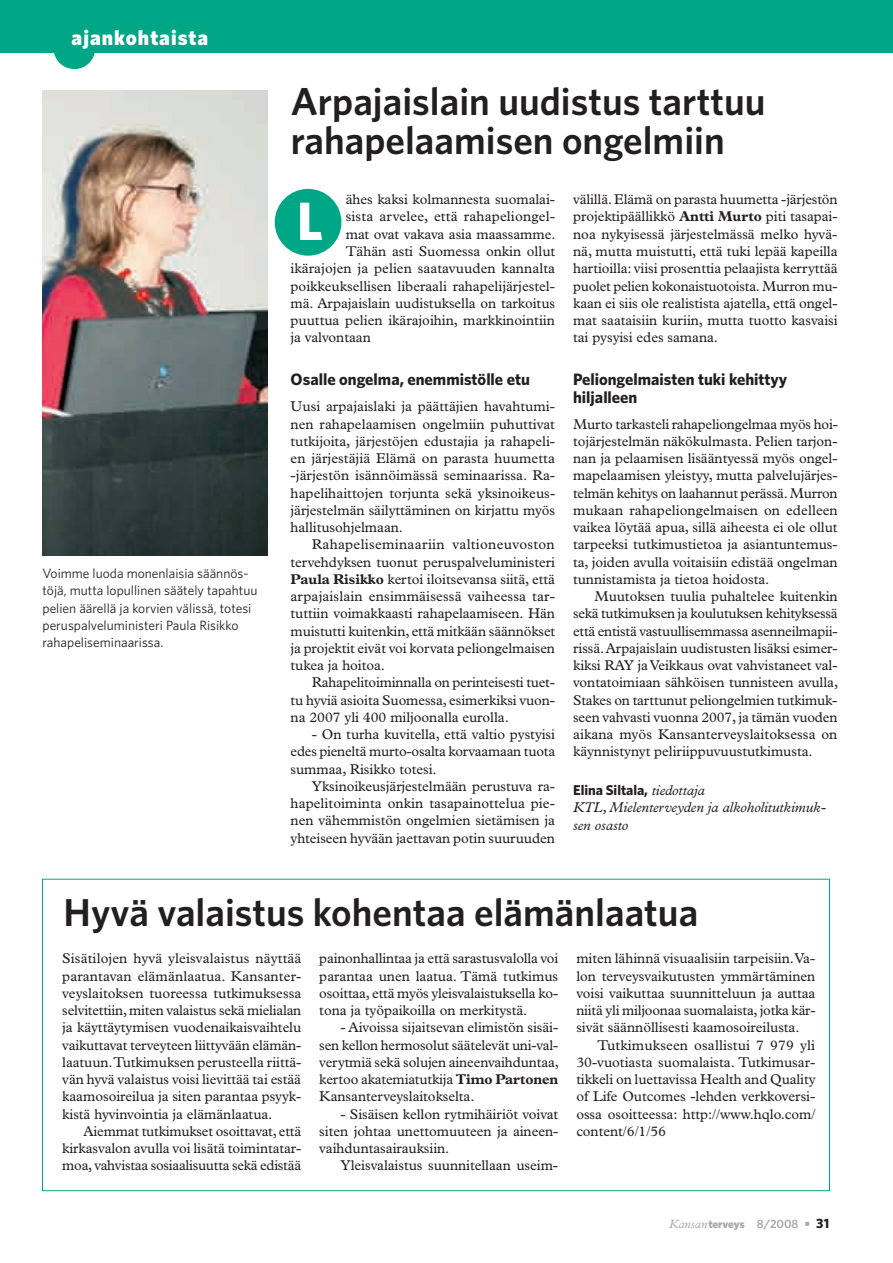
<style>
.page{position:relative;width:893px;height:1263px;background:#fff}
.page>*{position:absolute;margin:0;border:0;box-sizing:border-box;transform-origin:0 0}
.t1{font:700 54px "Whitney";color:#fff}
.t2{font:600 39px/39px "Whitney";color:#231f20}
.t3{font:900 21px "Whitney";letter-spacing:.05em;color:#fff}
.t4{font:700 16.5px/17.2px "Whitney";color:#231f20}
.t5{font:14.25px/17.2px "Plantin";letter-spacing:-.005em;color:#231f20;text-align:justify}
.t6{font:italic 14.25px/17.2px "Plantin";letter-spacing:-.005em;color:#231f20}
.t7{font:700 14.25px "Whitney";letter-spacing:-.005em;color:#231f20}
.t8{font:13.5px/17.2px "Whitney";color:#231f20}
.t9{font:900 11.25px "Whitney";letter-spacing:-.01em;color:#a8a9ad}
.s1{font-weight:700}
.s2{font-family:"Plantin";font-weight:400;font-style:italic}
.s3{font-family:"Plantin";font-weight:400;font-style:italic;font-size:12px}
.s4{font-weight:600;font-size:12px}
.s5{font-weight:700;font-size:12px}
.s6{font-weight:700;font-size:13.5px;color:#231f20}
</style>
<div class="page">
<img style="left:43px;top:91px;width:225px;height:465px">
<div style="left:54px;top:27px;width:41px;height:42px;background:#00a786;border-radius:50%"></div>
<div style="left:0;top:0;width:893px;height:52px;background:#00a786"></div>
<div style="left:275px;top:189px;width:66px;height:67px;background:#00a786;border-radius:50%"></div>
<h3 class="t3" style="left:72px;top:25px;width:138px">ajankohtaista</h3>
<p class="t8" style="left:43px;top:564px;width:216px">Voimme luoda monenlaisia säännös&shy;töjä, mutta lopullinen säätely tapahtuu pelien äärellä ja korvien välissä, totesi peruspalveluministeri Paula Risikko rahapeliseminaarissa.</p>
<h2 class="t2" style="left:291px;top:81px;width:476px">Arpajaislain uudistus tarttuu rahapelaamisen ongelmiin</h2>
<p class="t5" style="left:346px;top:191px;width:211px">ähes kaksi kolmannesta suomalai-</p>
<p class="t5" style="left:346px;top:208px;width:211px">sista arvelee, että rahapeliongel-</p>
<p class="t5" style="left:346px;top:225px;width:211px">mat ovat vakava asia maassamme.</p>
<p class="t5" style="left:346px;top:243px;width:211px">Tähän asti Suomessa onkin ollut</p>
<p class="t5" style="left:291px;top:260px;width:266px">ikärajojen ja pelien saatavuuden kannalta</p>
<p class="t5" style="left:291px;top:277px;width:266px">poikkeuksellisen liberaali rahapelijärjestel-</p>
<p class="t5" style="left:291px;top:294px;width:266px">mä. Arpajaislain uudistuksella on tarkoitus</p>
<p class="t5" style="left:291px;top:312px;width:266px">puuttua pelien ikärajoihin, markkinointiin</p>
<p class="t5" style="left:291px;top:329px;width:82px">ja valvontaan</p>
<p class="t4" style="left:291px;top:370px;width:241px">Osalle ongelma, enemmistölle etu</p>
<p class="t5" style="left:291px;top:398px;width:266px">Uusi arpajaislaki ja päättäjien havahtumi&shy;nen rahapelaamisen ongelmiin puhuttivat tutkijoita, järjestöjen edustajia ja rahapeli&shy;en järjestäjiä Elämä on parasta huumetta -järjestön isännöimässä seminaarissa. Ra&shy;hapelihaittojen torjunta sekä yksinoikeus&shy;järjestelmän säilyttäminen on kirjattu myös hallitusohjelmaan.</p>
<p class="t5" style="left:291px;top:536px;width:266px;text-indent:21px">Rahapeliseminaariin valtioneuvoston tervehdyksen tuonut peruspalveluministeri <span class="s1">Paula Risikko</span> kertoi iloitsevansa siitä, että arpajaislain ensimmäisessä vaiheessa tar&shy;tuttiin voimakkaasti rahapelaamiseen. Hän muistutti kuitenkin, että mitkään säännökset ja projektit eivät voi korvata peliongelmaisen tukea ja hoitoa.</p>
<p class="t5" style="left:291px;top:674px;width:266px;text-indent:21px">Rahapelitoiminnalla on perinteisesti tuet&shy;tu hyviä asioita Suomessa, esimerkiksi vuon&shy;na 2007 yli 400 miljoonalla eurolla.</p>
<p class="t5" style="left:291px;top:726px;width:266px;text-indent:21px">- On turha kuvitella, että valtio pystyisi edes pieneltä murto-osalta korvaamaan tuota summaa, Risikko totesi.</p>
<p class="t5" style="left:291px;top:777px;width:266px;text-indent:21px">Yksinoikeusjärjestelmään perustuva ra&shy;hapelitoiminta onkin tasapainottelua pie&shy;nen vähemmistön ongelmien sietämisen ja yhteiseen hyvään jaettavan potin suuruuden</p>
<p class="t5" style="left:573px;top:191px;width:266px">välillä. Elämä on parasta huumetta -järjestön projektipäällikkö <span class="s1">Antti Murto</span> piti tasapai&shy;noa nykyisessä järjestelmässä melko hyvä&shy;nä, mutta muistutti, että tuki lepää kapeilla hartioilla: viisi prosenttia pelaajista kerryttää puolet pelien kokonaistuotoista. Murron mu&shy;kaan ei siis ole realistista ajatella, että ongel&shy;mat saataisiin kuriin, mutta tuotto kasvaisi tai pysyisi edes samana.</p>
<p class="t4" style="left:573px;top:370px;width:216px">Peliongelmaisten tuki kehittyy hiljalleen</p>
<p class="t5" style="left:573px;top:415px;width:266px">Murto tarkasteli rahapeliongelmaa myös hoi&shy;tojärjestelmän näkökulmasta. Pelien tarjon&shy;nan ja pelaamisen lisääntyessä myös ongel&shy;mapelaamisen yleistyy, mutta palvelujärjes&shy;telmän kehitys on laahannut perässä. Murron mukaan rahapeliongelmaisen on edelleen vaikea löytää apua, sillä aiheesta ei ole ollut tarpeeksi tutkimustietoa ja asiantuntemus&shy;ta, joiden avulla voitaisiin edistää ongelman tunnistamista ja tietoa hoidosta.</p>
<p class="t5" style="left:573px;top:588px;width:267px;text-indent:21px">Muutoksen tuulia puhaltelee kuitenkin sekä tutkimuksen ja koulutuksen kehityksessä että entistä vastuullisemmassa asenneilmapii&shy;rissä. Arpajaislain uudistusten lisäksi esimer&shy;kiksi RAY ja Veikkaus ovat vahvistaneet val&shy;vontatoimiaan sähköisen tunnisteen avulla, Stakes on tarttunut peliongelmien tutkimuk&shy;seen vahvasti vuonna 2007, ja tämän vuoden aikana myös Kansanterveyslaitoksessa on käynnistynyt peliriippuvuustutkimusta.</p>
<p class="t7" style="left:573px;top:781px;width:133px">Elina Siltala, <span class="s2">tiedottaja</span></p>
<p class="t6" style="left:573px;top:799px;width:254px">KTL, Mielenterveyden ja alkoholitutkimuk&shy;sen osasto</p>
<h1 class="t1" style="left:297px;top:188px;width:28px">L</h1>
<h2 class="t2" style="left:64px;top:892px;width:636px">Hyvä valaistus kohentaa elämänlaatua</h2>
<p class="t5" style="left:62px;top:950px;width:241px">Sisätilojen hyvä yleisvalaistus näyttää parantavan elämänlaatua. Kansanter&shy;veyslaitoksen tuoreessa tutkimuksessa selvitettiin, miten valaistus sekä mielialan ja käyttäytymisen vuodenaikaisvaihtelu vaikuttavat terveyteen liittyvään elämän&shy;laatuun. Tutkimuksen perusteella riittä&shy;vän hyvä valaistus voisi lievittää tai estää kaamosoireilua ja siten parantaa psyyk&shy;kistä hyvinvointia ja elämänlaatua.</p>
<p class="t5" style="left:62px;top:1123px;width:241px;text-indent:21px">Aiemmat tutkimukset osoittavat, että kirkasvalon avulla voi lisätä toimintatar&shy;moa, vahvistaa sosiaalisuutta sekä edistää</p>
<p class="t5" style="left:319px;top:950px;width:240px">painonhallintaa ja että sarastusvalolla voi parantaa unen laatua. Tämä tutkimus osoittaa, että myös yleisvalaistuksella ko&shy;tona ja työpaikoilla on merkitystä.</p>
<p class="t5" style="left:319px;top:1019px;width:241px;text-indent:21px">- Aivoissa sijaitsevan elimistön sisäi&shy;sen kellon hermosolut säätelevät uni-val&shy;verytmiä sekä solujen aineenvaihduntaa, kertoo akatemiatutkija <span class="s1">Timo Partonen </span>Kansanterveyslaitokselta.</p>
<p class="t5" style="left:319px;top:1105px;width:241px;text-indent:21px">- Sisäisen kellon rytmihäiriöt voivat siten johtaa unettomuuteen ja aineen&shy;vaihduntasairauksiin.</p>
<p class="t5" style="left:341px;top:1157px;width:219px">Yleisvalaistus suunnitellaan useim-</p>
<p class="t5" style="left:576px;top:950px;width:241px">miten lähinnä visuaalisiin tarpeisiin. Va&shy;lon terveysvaikutusten ymmärtäminen voisi vaikuttaa suunnitteluun ja auttaa niitä yli miljoonaa suomalaista, jotka kär&shy;sivät säännöllisesti kaamosoireilusta.</p>
<p class="t5" style="left:576px;top:1036px;width:241px;text-indent:21px">Tutkimukseen osallistui 7 979 yli 30-vuotiasta suomalaista. Tutkimusar&shy;tikkeli on luettavissa Health and Quality of Life Outcomes -lehden verkkoversi&shy;ossa osoitteessa: http://www.hqlo.com/ content/6/1/56</p>
<p class="t9" style="left:669px;top:1217px;width:162px"><span class="s3">Kansan</span>terveys <span class="s4">8/2008</span> <span class="s5">•</span> <span class="s6">31</span></p>
</div>
